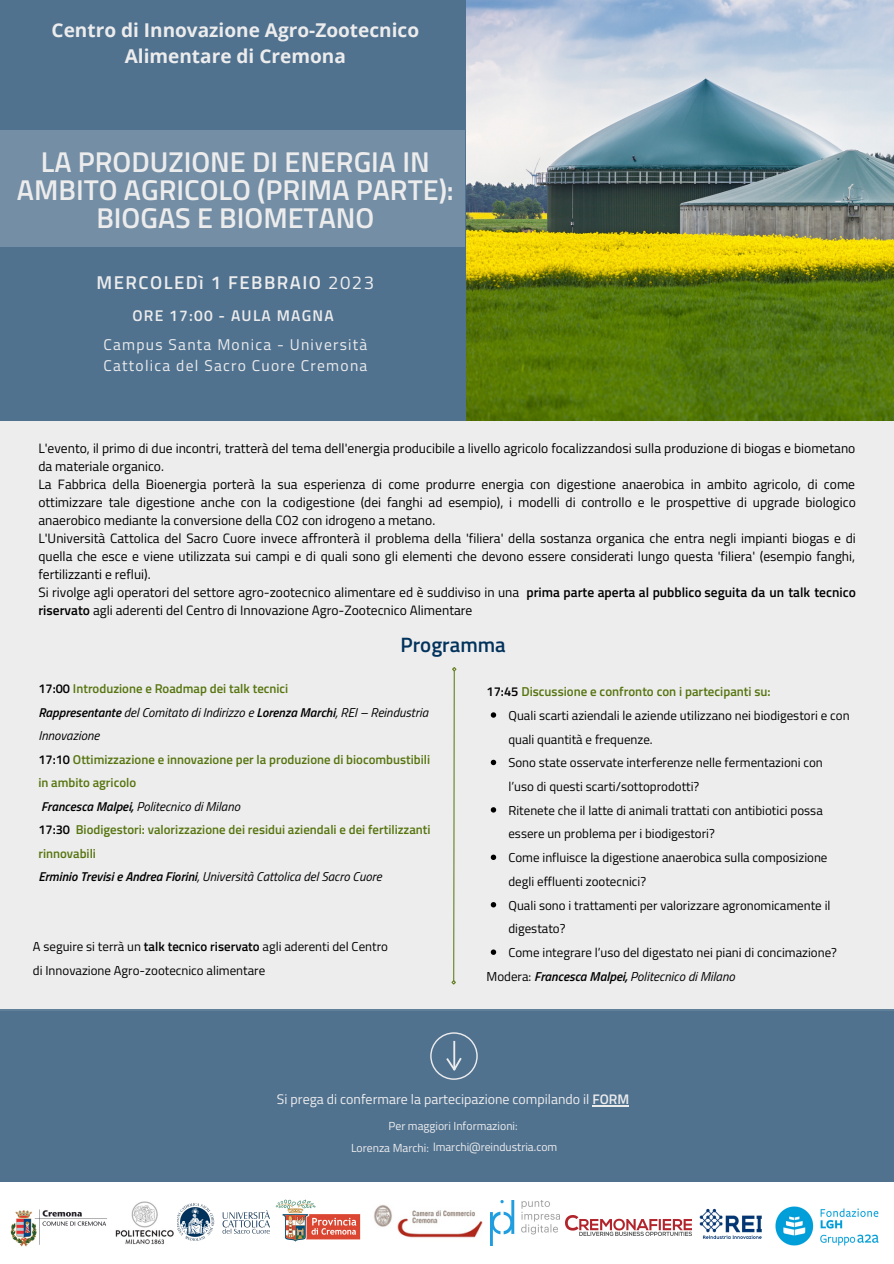
<style>
.page{position:relative;width:894px;height:1264px;background:#fff}
.page>*{position:absolute;margin:0;border:0;box-sizing:border-box;transform-origin:0 0}
.t1{font:600 28.65px/28.2px "Titillium Web";color:#edeced;text-align:center}
.t2{font:600 20.85px "Titillium Web";color:#02335c}
.t3{font:700 19.05px/26.4px "Open Sans";color:#edeced;text-align:center}
.t4{font:600 18.6px "Titillium Web";letter-spacing:.08em;color:#edeced}
.t5{font:15.6px/21.5px "Titillium Web";letter-spacing:.08em;color:#edeced}
.t6{font:600 15.6px "Titillium Web";letter-spacing:.08em;color:#edeced}
.t7{font:13.8px "Titillium Web";color:#edeced}
.t8{font:13.5px/18px "Titillium Web";color:#000}
.t9{font:12.9px/23.7px "Titillium Web";color:#000}
.t10{font:600 12.9px "Titillium Web";color:#56750e}
.t11{font:italic 12.9px "Titillium Web";color:#000}
.t12{font:600 12.75px/23.5px "Titillium Web";color:#56750e}
.t13{font:11.7px "Titillium Web";color:#edeced}
.s1{font-weight:400}
.s2{font-weight:600}
.s3{color:#000}
.s4{font-style:italic;color:#000}
.s5{font-weight:400;font-style:italic;color:#000}
.s6{font-style:normal}
</style>
<div class="page">
<div style="left:0;top:0;width:893px;height:1263px;background:#50728f"></div>
<svg style="left:430px;top:1032px;width:47px;height:47px"></svg>
<div style="left:0;top:1182px;width:893px;height:81px;background:#fff"></div>
<img style="left:177px;top:1203px;width:92px;height:37px">
<img style="left:374px;top:1205px;width:108px;height:33px">
<img style="left:275px;top:1199px;width:86px;height:43px">
<img style="left:10px;top:1209px;width:97px;height:38px">
<img style="left:115px;top:1201px;width:59px;height:44px">
<img style="left:690px;top:1208px;width:72px;height:31px">
<img style="left:775px;top:1206px;width:103px;height:40px">
<div style="left:0;top:130px;width:464px;height:116px;background:#738ea5"></div>
<img style="left:565px;top:1215px;width:126px;height:20px">
<img style="left:466px;top:0;width:427px;height:421px">
<div style="left:0;top:421px;width:892px;height:589px;background:#eeedee"></div>
<img style="left:490px;top:1200px;width:69px;height:45px">
<hr style="left:592px;top:1105px;width:37px;height:1px;background:#edeced">
<svg style="left:490px;top:712px;width:6px;height:5px"></svg>
<svg style="left:490px;top:759px;width:6px;height:6px"></svg>
<svg style="left:490px;top:807px;width:6px;height:5px"></svg>
<svg style="left:490px;top:854px;width:6px;height:6px"></svg>
<svg style="left:490px;top:902px;width:6px;height:5px"></svg>
<svg style="left:490px;top:949px;width:6px;height:5px"></svg>
<h3 class="t3" style="left:52px;top:16px;width:369px">Centro di Innovazione Agro-Zootecnico<br>Alimentare di Cremona</h3>
<h1 class="t1" style="left:17px;top:147px;width:438px">LA PRODUZIONE DI ENERGIA IN<br>AMBITO AGRICOLO (PRIMA PARTE):<br>BIOGAS E BIOMETANO</h1>
<h3 class="t4" style="left:96px;top:268px;width:279px">MERCOLEDì 1 FEBBRAIO <span class="s1">2023</span></h3>
<p class="t6" style="left:132px;top:303px;width:203px">ORE 17:00 - AULA MAGNA</p>
<p class="t5" style="left:103px;top:333px;width:265px">Campus Santa Monica - Università<br>Cattolica del Sacro Cuore Cremona</p>
<p class="t8" style="left:38px;top:438px;width:818px">L'evento, il primo di due incontri, tratterà del tema dell'energia producibile a livello agricolo focalizzandosi sulla produzione di biogas e biometano da materiale organico.<br>La Fabbrica della Bioenergia porterà la sua esperienza di come produrre energia con digestione anaerobica in ambito agricolo, di come ottimizzare tale digestione anche con la codigestione (dei fanghi ad esempio), i modelli di controllo e le prospettive di upgrade biologico anaerobico mediante la conversione della CO2 con idrogeno a metano.<br>L'Università Cattolica del Sacro Cuore invece affronterà il problema della 'filiera' della sostanza organica che entra negli impianti biogas e di quella che esce e viene utilizzata sui campi e di quali sono gli elementi che devono essere considerati lungo questa 'filiera' (esempio fanghi, fertilizzanti e reflui).<br>Si rivolge agli operatori del settore agro-zootecnico alimentare ed è suddiviso in una <span class="s2">prima parte aperta al pubblico seguita da un talk tecnico riservato</span> agli aderenti del Centro di Innovazione Agro-Zootecnico Alimentare</p>
<h2 class="t2" style="left:400px;top:628px;width:107px">Programma</h2>
<p class="t12" style="left:38px;top:677px;width:393px"><span class="s3">17:00</span> Introduzione e Roadmap dei talk tecnici<br><span class="s4">Rappresentante</span> <span class="s5">del Comitato di Indirizzo e</span> <span class="s4">Lorenza Marchi</span><span class="s5">, REI – Reindustria Innovazione<br></span><span class="s3">17:10</span> Ottimizzazione e innovazione per la produzione di biocombustibili in ambito agricolo<br><span class="s4">Francesca Malpei,</span> <span class="s5">Politecnico di Milano<br></span><span class="s3">17:30</span> Biodigestori: valorizzazione dei residui aziendali e dei fertilizzanti rinnovabili<br><span class="s4">Erminio Trevisi e Andrea Fiorini</span><span class="s5">, Università Cattolica del Sacro Cuore</span></p>
<p class="t9" style="left:33px;top:934px;width:356px">A seguire si terrà un <span class="s2">talk tecnico riservato</span> agli aderenti del Centro di Innovazione Agro-zootecnico alimentare</p>
<p class="t10" style="left:486px;top:681px;width:286px"><span class="s3">17:45</span> Discussione e confronto con i partecipanti su:</p>
<p class="t9" style="left:508px;top:703px;width:342px">Quali scarti aziendali le aziende utilizzano nei biodigestori e con quali quantità e frequenze.<br>Sono state osservate interferenze nelle fermentazioni con l’uso di questi scarti/sottoprodotti?<br>Ritenete che il latte di animali trattati con antibiotici possa essere un problema per i biodigestori?<br>Come influisce la digestione anaerobica sulla composizione degli effluenti zootecnici?<br>Quali sono i trattamenti per valorizzare agronomicamente il digestato?<br>Come integrare l’uso del digestato nei piani di concimazione?</p>
<p class="t11" style="left:486px;top:966px;width:250px"><span class="s6">Modera:</span> <span class="s2">Francesca Malpei,</span> Politecnico di Milano</p>
<p class="t7" style="left:277px;top:1088px;width:354px">Si prega di confermare la partecipazione compilando il <span class="s2">FORM</span></p>
<p class="t13" style="left:388px;top:1117px;width:131px">Per maggiori Informazioni:</p>
<p class="t13" style="left:351px;top:1137px;width:208px">Lorenza Marchi: lmarchi@reindustria.com</p>
</div>
